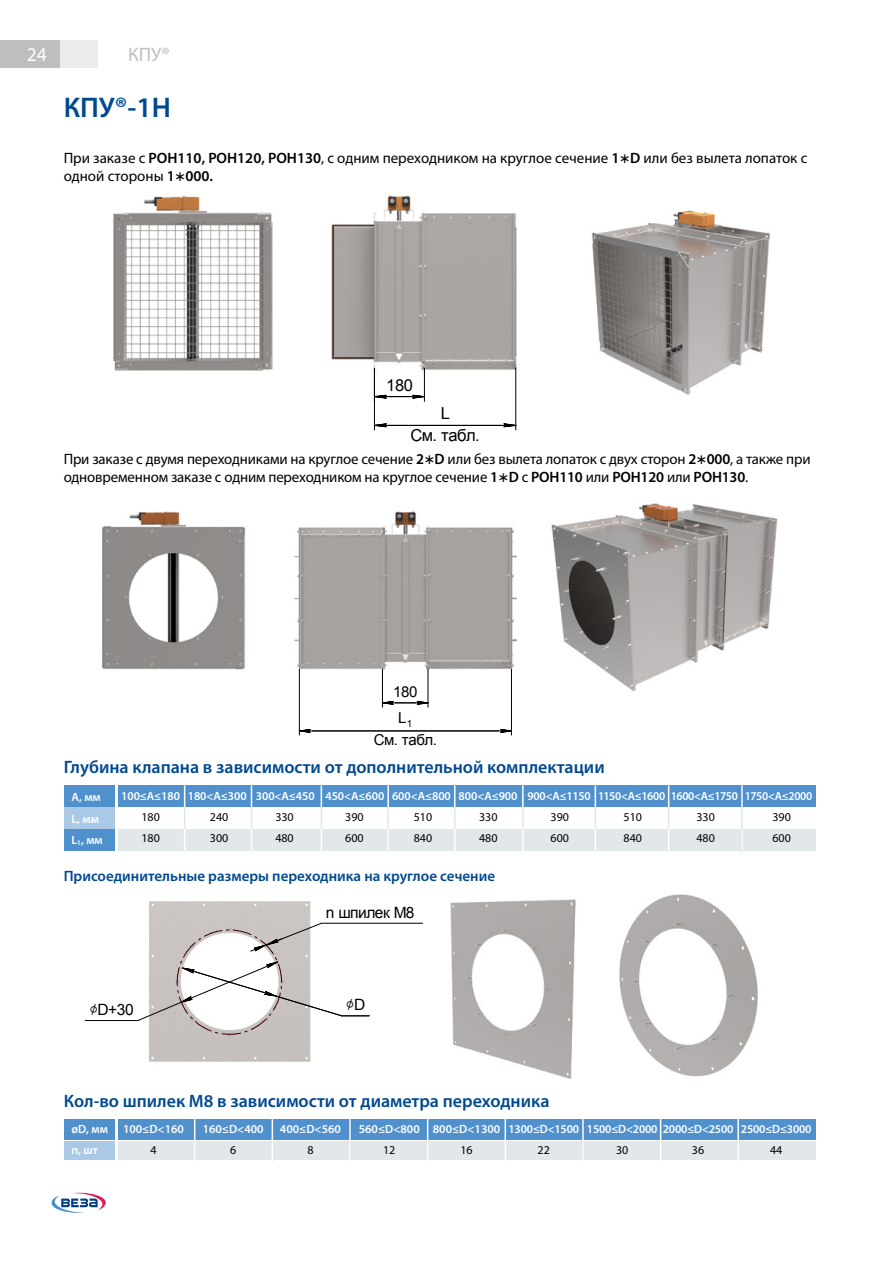
<style>
.page{position:relative;width:893px;height:1263px;background:#fff}
.page>*{position:absolute;margin:0;border:0;box-sizing:border-box;transform-origin:0 0}
.t1{font:600 28.5px "Myriad Pro";color:#004990}
.t2{font:19.5px "Myriad Pro";color:#bcbec0}
.t3{font:19.5px "Myriad Pro";color:#fff}
.t4{font:600 18px "Myriad Pro";color:#004990}
.t5{font:16.5px/21.3px "Arial";letter-spacing:-.025em;color:#000;text-align:center}
.t6{font:15.6px "Arial";letter-spacing:-.03em;color:#000}
.t7{font:15px/18px "Myriad Pro";letter-spacing:-.01em;color:#000}
.t8{font:600 15px "Myriad Pro";color:#004990}
.t9{font:15px/25.5px "Arial";letter-spacing:-.025em;color:#000;text-align:center}
.t10{font:600 12px/21.8px "Myriad Pro";letter-spacing:-.005em;color:#fff}
.t11{font:12px/21.8px "Myriad Pro";color:#000}
.s1{font-weight:600}
</style>
<div class="page">
<div style="left:0;top:40px;width:98px;height:28px;background:#ebebec"></div>
<div style="left:0;top:40px;width:60px;height:28px;background:#bcbec0"></div>
<svg style="left:51px;top:1192px;width:55px;height:21px"></svg>
<img style="left:113px;top:196px;width:160px;height:175px">
<img style="left:331px;top:196px;width:186px;height:178px">
<img style="left:592px;top:210px;width:178px;height:185px">
<hr style="left:424px;top:368px;width:1px;height:33px;background:#000">
<hr style="left:374px;top:368px;width:1px;height:62px;background:#000">
<hr style="left:515px;top:368px;width:1px;height:62px;background:#000">
<svg style="left:375px;top:378px;width:50px;height:22px"></svg>
<svg style="left:374px;top:422px;width:13px;height:7px"></svg>
<svg style="left:503px;top:422px;width:13px;height:7px"></svg>
<hr style="left:374px;top:425px;width:142px;height:1px;background:#000">
<img style="left:102px;top:512px;width:144px;height:158px">
<img style="left:294px;top:511px;width:223px;height:161px">
<img style="left:551px;top:503px;width:227px;height:188px">
<hr style="left:382px;top:669px;width:1px;height:38px;background:#000">
<hr style="left:428px;top:669px;width:1px;height:38px;background:#000">
<hr style="left:299px;top:669px;width:1px;height:66px;background:#000">
<hr style="left:511px;top:669px;width:1px;height:66px;background:#000">
<svg style="left:299px;top:728px;width:12px;height:6px"></svg>
<svg style="left:500px;top:728px;width:12px;height:6px"></svg>
<hr style="left:299px;top:731px;width:212px;height:1px;background:#000">
<svg style="left:382px;top:685px;width:46px;height:23px"></svg>
<div style="left:149px;top:901px;width:162px;height:161px;background:#c6c1be"></div>
<img style="left:450px;top:899px;width:126px;height:180px">
<img style="left:619px;top:894px;width:139px;height:183px">
<hr style="left:322px;top:923px;width:101px;height:1px;background:#000">
<hr style="left:85px;top:1020px;width:53px;height:1px;background:#000">
<div style="left:118px;top:785px;width:697px;height:22px;background:#5091cd"></div>
<div style="left:118px;top:829px;width:697px;height:21px;background:#e2e7ea"></div>
<div style="left:64px;top:785px;width:51px;height:22px;background:#5091cd"></div>
<div style="left:64px;top:807px;width:51px;height:22px;background:#a9c9e6"></div>
<div style="left:64px;top:829px;width:51px;height:21px;background:#5091cd"></div>
<hr style="left:321px;top:785px;width:1px;height:67px;background:#fff">
<svg style="left:321px;top:807px;width:1px;height:22px"></svg>
<hr style="left:251px;top:785px;width:1px;height:67px;background:#fff">
<svg style="left:251px;top:807px;width:1px;height:22px"></svg>
<hr style="left:184px;top:785px;width:1px;height:67px;background:#fff">
<svg style="left:184px;top:807px;width:1px;height:22px"></svg>
<hr style="left:387px;top:785px;width:2px;height:67px;background:#fff">
<hr style="left:387px;top:807px;width:2px;height:22px;background:#e2e7ea">
<hr style="left:454px;top:785px;width:1px;height:67px;background:#fff">
<svg style="left:454px;top:807px;width:1px;height:22px"></svg>
<hr style="left:741px;top:785px;width:2px;height:67px;background:#fff">
<hr style="left:741px;top:807px;width:2px;height:22px;background:#e2e7ea">
<hr style="left:668px;top:785px;width:1px;height:67px;background:#fff">
<svg style="left:668px;top:807px;width:1px;height:22px"></svg>
<hr style="left:595px;top:785px;width:1px;height:67px;background:#fff">
<svg style="left:595px;top:807px;width:1px;height:22px"></svg>
<hr style="left:522px;top:785px;width:2px;height:67px;background:#fff">
<hr style="left:522px;top:807px;width:2px;height:22px;background:#e2e7ea">
<div style="left:118px;top:1119px;width:697px;height:20px;background:#5091cd"></div>
<div style="left:118px;top:1141px;width:697px;height:19px;background:#e2e7ea"></div>
<div style="left:64px;top:1119px;width:51px;height:20px;background:#5091cd"></div>
<div style="left:64px;top:1141px;width:51px;height:19px;background:#a9c9e6"></div>
<hr style="left:349px;top:1119px;width:2px;height:41px;background:#fff">
<hr style="left:272px;top:1119px;width:1px;height:41px;background:#fff">
<hr style="left:194px;top:1119px;width:1px;height:41px;background:#fff">
<hr style="left:427px;top:1119px;width:1px;height:41px;background:#fff">
<hr style="left:505px;top:1119px;width:1px;height:41px;background:#fff">
<hr style="left:737px;top:1119px;width:2px;height:41px;background:#fff">
<hr style="left:660px;top:1119px;width:1px;height:41px;background:#fff">
<hr style="left:582px;top:1119px;width:2px;height:41px;background:#fff">
<svg style="left:137px;top:923px;width:232px;height:112px"></svg>
<h2 class="t3" style="left:27px;top:42px;width:22px">24</h2>
<h2 class="t2" style="left:128px;top:42px;width:43px">КПУ®</h2>
<h1 class="t1" style="left:64px;top:90px;width:109px">КПУ®-1Н</h1>
<p class="t7" style="left:64px;top:149px;width:745px">При заказе с <span class="s1">РОН110, РОН120, РОН130</span>, с одним переходником на круглое сечение <span class="s1">1 D</span> или без вылета лопаток с одной стороны <span class="s1">1 000.</span></p>
<p class="t5" style="left:386px;top:374px;width:28px">180</p>
<p class="t5" style="left:410px;top:403px;width:71px">L<br>См. табл.</p>
<p class="t7" style="left:64px;top:450px;width:748px">При заказе с двумя переходниками на круглое сечение <span class="s1">2 D</span> или без вылета лопаток с двух сторон <span class="s1">2 000</span>, а также при одновременном заказе с одним переходником на круглое сечение <span class="s1">1 D</span> с <span class="s1">РОН110</span> или <span class="s1">РОН120</span> или <span class="s1">РОН130</span>.</p>
<p class="t9" style="left:393px;top:680px;width:26px">180<br>L<sub>1</sub></p>
<p class="t9" style="left:374px;top:727px;width:65px">См. табл.</p>
<p class="t4" style="left:64px;top:755px;width:543px">Глубина клапана в зависимости от дополнительной комплектации</p>
<p class="t10" style="left:71px;top:785px;width:33px">А, мм<br>L, мм<br>L<sub>1</sub>, мм</p>
<p class="t10" style="left:121px;top:784px;width:693px">100≤А≤180 180&lt;А≤300 300&lt;А≤450 450&lt;А≤600 600&lt;А≤800 800&lt;А≤900 900&lt;А≤1150 1150&lt;А≤1600 1600&lt;А≤1750 1750&lt;А≤2000</p>
<p class="t11" style="left:210px;top:805px;width:20px">240<br>300</p>
<p class="t11" style="left:141px;top:805px;width:20px">180<br>180</p>
<p class="t11" style="left:772px;top:805px;width:20px">390<br>600</p>
<p class="t11" style="left:275px;top:805px;width:20px">330<br>480</p>
<p class="t11" style="left:345px;top:805px;width:20px">390<br>600</p>
<p class="t11" style="left:414px;top:805px;width:20px">510<br>840</p>
<p class="t11" style="left:479px;top:805px;width:20px">330<br>480</p>
<p class="t11" style="left:551px;top:805px;width:20px">390<br>600</p>
<p class="t11" style="left:623px;top:805px;width:20px">510<br>840</p>
<p class="t11" style="left:696px;top:805px;width:20px">330<br>480</p>
<p class="t8" style="left:64px;top:867px;width:433px">Присоединительные размеры переходника на круглое сечение</p>
<p class="t6" style="left:326px;top:902px;width:90px">n шпилек M8</p>
<p class="t6" style="left:98px;top:999px;width:38px">D+30</p>
<p class="t6" style="left:354px;top:994px;width:13px">D</p>
<p class="t4" style="left:64px;top:1089px;width:487px">Кол-во шпилек М8 в зависимости от диаметра переходника</p>
<p class="t10" style="left:71px;top:1118px;width:38px;line-height:21px">øD, мм n, шт</p>
<p class="t10" style="left:123px;top:1118px;width:63px">100≤D&lt;160</p>
<p class="t10" style="left:203px;top:1118px;width:63px">160≤D&lt;400</p>
<p class="t10" style="left:280px;top:1118px;width:63px">400≤D&lt;560</p>
<p class="t10" style="left:359px;top:1118px;width:454px">560≤D&lt;800 800≤D&lt;1300 1300≤D&lt;1500 1500≤D&lt;2000 2000≤D&lt;2500 2500≤D≤3000</p>
<p class="t11" style="left:150px;top:1139px;width:8px">4</p>
<p class="t11" style="left:230px;top:1139px;width:8px">6</p>
<p class="t11" style="left:307px;top:1139px;width:8px">8</p>
<p class="t11" style="left:383px;top:1139px;width:14px">12</p>
<p class="t11" style="left:460px;top:1139px;width:14px">16</p>
<p class="t11" style="left:538px;top:1139px;width:14px">22</p>
<p class="t11" style="left:616px;top:1139px;width:14px">30</p>
<p class="t11" style="left:692px;top:1139px;width:14px">36</p>
<p class="t11" style="left:770px;top:1139px;width:14px">44</p>
</div>
